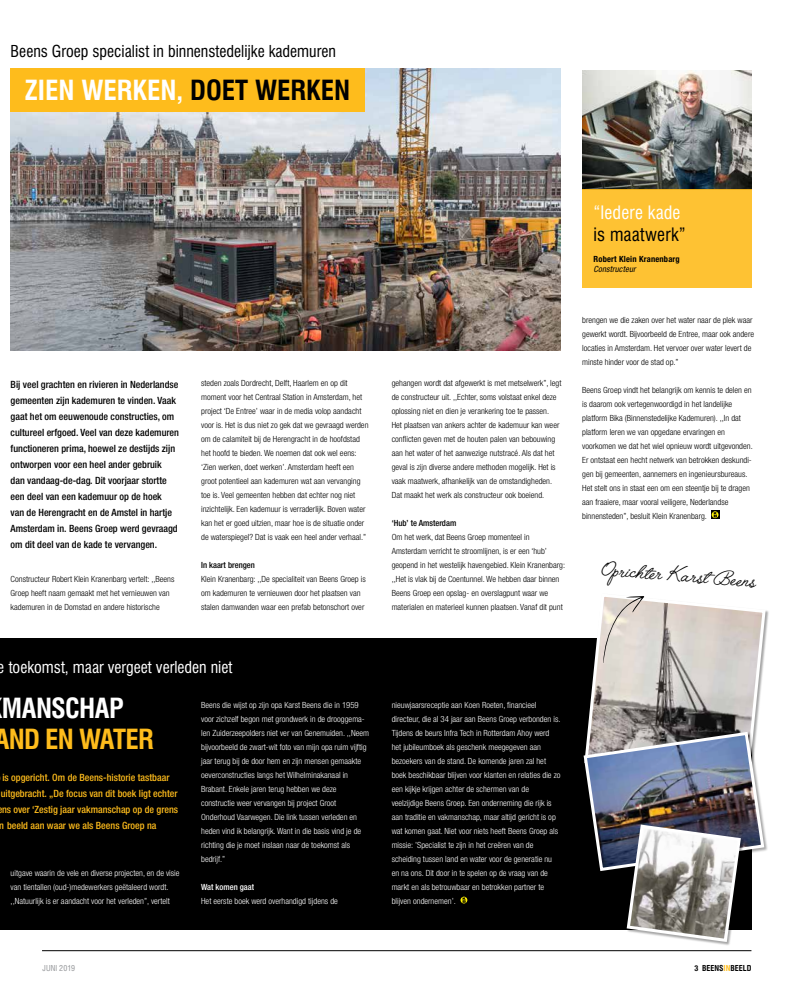
<style>
.page{position:relative;width:794px;height:993px;background:#fff}
.page>*{position:absolute;margin:0;border:0;box-sizing:border-box;transform-origin:0 0}
.t1{font:700 condensed 27px "Swiss 721 BT";color:#fff}
.t2{font:700 condensed 27px "Swiss 721 BT";letter-spacing:-.03em;color:#febc1c}
.t3{font:26px "Angelface";color:#000}
.t4{font:condensed 18px "Swiss 721 BT";letter-spacing:.01em;color:#fff}
.t5{font:condensed 18px "Swiss 721 BT";letter-spacing:.01em;color:#000}
.t6{font:condensed 16px "Swiss 721 BT";color:#000}
.t7{font:condensed 16px "Swiss 721 BT";color:#fff}
.t8{font:500 condensed 10px/16px "Helvetica Neue LT Std";color:#000}
.t9{font:500 condensed 10px/16px "Helvetica Neue LT Std";color:#febc1c}
.t10{font:300 condensed 8.5px/14px "Helvetica Neue LT Std";color:#000}
.t11{font:300 condensed 8.5px/14px "Helvetica Neue LT Std";color:#fff}
.t12{font:500 condensed 8.5px "Helvetica Neue LT Std";color:#000}
.t13{font:700 condensed 8.5px "Helvetica Neue LT Std";letter-spacing:.02em;color:#000}
.t14{font:500 condensed 8.5px "Helvetica Neue LT Std";color:#fff}
.t15{font:italic condensed 8.5px "Helvetica Neue LT Std";letter-spacing:.02em;color:#000}
.t16{font:700 condensed 8px "Swiss 721 BT";color:#000}
.t17{font:condensed 8px "Swiss 721 BT";letter-spacing:.015em;color:#939598}
.s1{color:#000}
.s2{font-family:"Helvetica Neue LT Std"}
.s3{color:#febc1c}
</style>
<div class="page">
<img style="left:11px;top:69px;width:550px;height:282px">
<hr style="left:42px;top:950px;width:709px;height:1px;background:#000">
<div style="left:0;top:636px;width:751px;height:293px;background:#000"></div>
<svg style="left:460px;top:897px;width:8px;height:7px"></svg>
<svg style="left:460px;top:896px;width:7px;height:7px"></svg>
<svg style="left:462px;top:897px;width:4px;height:5px"></svg>
<svg style="left:583px;top:596px;width:184px;height:133px"></svg>
<img style="left:582px;top:71px;width:169px;height:119px">
<div style="left:582px;top:190px;width:169px;height:98px;background:#fec233"></div>
<img style="left:582px;top:729px;width:184px;height:214px">
<div style="left:11px;top:69px;width:354px;height:43px;background:#febc1c"></div>
<svg style="left:711px;top:510px;width:8px;height:9px"></svg>
<svg style="left:711px;top:511px;width:7px;height:7px"></svg>
<svg style="left:713px;top:512px;width:4px;height:5px"></svg>
<svg style="left:603px;top:596px;width:41px;height:67px;background:#dbd4cd"></svg>
<h3 class="t6" style="left:11px;top:41px;width:327px">Beens Groep specialist in binnenstedelijke kademuren</h3>
<h1 class="t1" style="left:25px;top:74px;width:327px">ZIEN WERKEN, <span class="s1">DOET WERKEN</span></h1>
<p class="t8" style="left:11px;top:376px;width:170px">Bij veel grachten en rivieren in Nederlandse gemeenten zijn kademuren te vinden. Vaak gaat het om eeuwenoude constructies, om cultureel erfgoed. Veel van deze kademuren functioneren prima, hoewel ze destijds zijn ontworpen voor een heel ander gebruik<br>dan vandaag-de-dag. Dit voorjaar stortte een deel van een kademuur op de hoek<br>van de Herengracht en de Amstel in hartje Amsterdam in. Beens Groep werd gevraagd om dit deel van de kade te vervangen.</p>
<p class="t10" style="left:11px;top:571px;width:165px">Constructeur Robert Klein Kranenbarg vertelt: ,,Beens<br>Groep heeft naam gemaakt met het vernieuwen van kademuren in de Domstad en andere historische</p>
<p class="t10" style="left:201px;top:375px;width:169px">steden zoals Dordrecht, Delft, Haarlem en op dit moment voor het Centraal Station in Amsterdam, het project ‘De Entree’ waar in de media volop aandacht voor is. Het is dus niet zo gek dat we gevraagd werden om de calamiteit bij de Herengracht in de hoofdstad het hoofd te bieden. We noemen dat ook wel eens: ‘Zien werken, doet werken’. Amsterdam heeft een groot potentieel aan kademuren wat aan vervanging toe is. Veel gemeenten hebben dat echter nog niet inzichtelijk. Een kademuur is verraderlijk. Boven water kan het er goed uitzien, maar hoe is de situatie onder de waterspiegel? Dat is vaak een heel ander verhaal.”</p>
<p class="t12" style="left:201px;top:559px;width:55px">In kaart brengen</p>
<p class="t10" style="left:201px;top:571px;width:166px">Klein Kranenbarg: ,,De specialiteit van Beens Groep is om kademuren te vernieuwen door het plaatsen van stalen damwanden waar een prefab betonschort over</p>
<h3 class="t7" style="left:-2px;top:657px;width:236px">e toekomst, maar vergeet verleden niet</h3>
<h1 class="t1" style="left:2px;top:691px;width:123px">MANSCHAP</h1>
<h1 class="t2" style="left:-5px;top:723px;width:161px">AND EN WATER</h1>
<p class="t9" style="left:0;top:769px;width:180px">is opgericht. Om de Beens-historie tastbaar uitgebracht. „De focus van dit boek ligt echter ns over ‘Zestig jaar vakmanschap op de grens n beeld aan waar we als Beens Groep na</p>
<p class="t11" style="left:11px;top:865px;width:170px">uitgave waarin de vele en diverse projecten, en de visie van tientallen (oud-)medewerkers geëtaleerd wordt. ,,Natuurlijk is er aandacht voor het verleden”, vertelt</p>
<p class="t11" style="left:201px;top:697px;width:169px">Beens die wijst op zijn opa Karst Beens die in 1959 voor zichzelf begon met grondwerk in de drooggema&shy;len Zuiderzeepolders niet ver van Genemuiden. ,,Neem bijvoorbeeld de zwart-wit foto van mijn opa ruim vijftig jaar terug bij de door hem en zijn mensen gemaakte oeverconstructies langs het Wilhelminakanaal in Brabant. Enkele jaren terug hebben we deze constructie weer vervangen bij project Groot Onderhoud Vaarwegen. Die link tussen verleden en heden vind ik belangrijk. Want in die basis vind je de richting die je moet inslaan naar de toekomst als bedrijf.”</p>
<p class="t14" style="left:201px;top:881px;width:54px">Wat komen gaat</p>
<p class="t11" style="left:201px;top:893px;width:138px">Het eerste boek werd overhandigd tijdens de</p>
<h3 class="t4" style="left:593px;top:202px;width:88px">“Iedere kade</h3>
<h3 class="t5" style="left:593px;top:224px;width:94px">is maatwerk”</h3>
<p class="t13" style="left:593px;top:253px;width:88px">Robert Klein Kranenbarg</p>
<p class="t15" style="left:593px;top:263px;width:44px">Constructeur</p>
<p class="t10" style="left:392px;top:375px;width:171px">gehangen wordt dat afgewerkt is met metselwerk”, legt de constructeur uit. ,,Echter, soms volstaat enkel deze oplossing niet en dien je verankering toe te passen.<br>Het plaatsen van ankers achter de kademuur kan weer conflicten geven met de houten palen van bebouwing aan het water of het aanwezige nutstracé. Als dat het geval is zijn diverse andere methoden mogelijk. Het is vaak maatwerk, afhankelijk van de omstandigheden.<br>Dat maakt het werk als constructeur ook boeiend.</p>
<p class="t12" style="left:392px;top:517px;width:66px">‘Hub’ te Amsterdam</p>
<p class="t10" style="left:392px;top:529px;width:175px">Om het werk, dat Beens Groep momenteel in Amsterdam verricht te stroomlijnen, is er een ‘hub’ geopend in het westelijk havengebied. Klein Kranenbarg: ,,Het is vlak bij de Coentunnel. We hebben daar binnen Beens Groep een opslag- en overslagpunt waar we materialen en materieel kunnen plaatsen. Vanaf dit punt</p>
<p class="t10" style="left:582px;top:312px;width:173px">brengen we die zaken over het water naar de plek waar gewerkt wordt. Bijvoorbeeld de Entree, maar ook andere locaties in Amsterdam. Het vervoer over water levert de minste hinder voor de stad op.”</p>
<p class="t10" style="left:582px;top:382px;width:172px">Beens Groep vindt het belangrijk om kennis te delen en is daarom ook vertegenwoordigd in het landelijke platform Bika (Binnenstedelijke Kademuren). ,,In dat platform leren we van opgedane ervaringen en voorkomen we dat het wiel opnieuw wordt uitgevonden.<br>Er ontstaat een hecht netwerk van betrokken deskundi&shy;gen bij gemeenten, aannemers en ingenieursbureaus.<br>Het stelt ons in staat een om een steentje bij te dragen aan fraaiere, maar vooral veiligere, Nederlandse binnensteden”, besluit Klein Kranenbarg.</p>
<h2 class="t3" style="left:602px;top:554px;width:156px;rotate:4deg">Oprichter Karst Beens</h2>
<p class="t11" style="left:392px;top:697px;width:170px">nieuwjaarsreceptie aan Koen Roeten, financieel directeur, die al 34 jaar aan Beens Groep verbonden is.<br>Tijdens de beurs Infra Tech in Rotterdam Ahoy werd het jubileumboek als geschenk meegegeven aan bezoekers van de stand. De komende jaren zal het boek beschikbaar blijven voor klanten en relaties die zo een kijkje krijgen achter de schermen van de veelzijdige Beens Groep. Een onderneming die rijk is aan traditie en vakmanschap, maar altijd gericht is op wat komen gaat. Niet voor niets heeft Beens Groep als missie: ’Specialist te zijn in het creëren van de scheiding tussen land en water voor de generatie nu en na ons. Dit door in te spelen op de vraag van de markt en als betrouwbaar en betrokken partner te blijven ondernemen’.</p>
<p class="t17" style="left:43px;top:962px;width:34px">JUNI 2019</p>
<p class="t16" style="left:694px;top:962px;width:58px"><span class="s2">3</span> BEENS<span class="s3">IN</span>BEELD</p>
</div>
